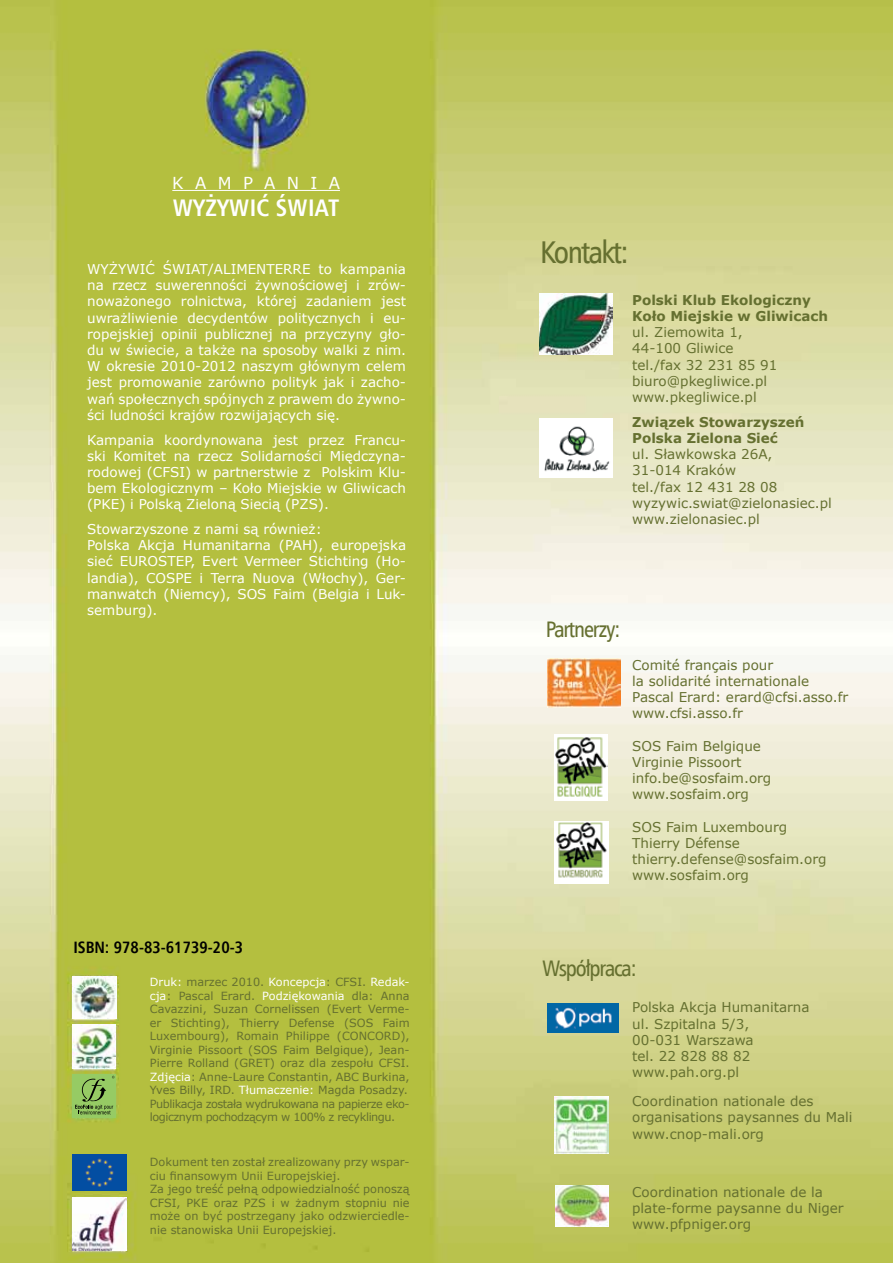
<style>
.page{position:relative;width:893px;height:1263px;background:#fff}
.page>*{position:absolute;margin:0;border:0;box-sizing:border-box;transform-origin:0 0}
.t1{font:31.5px "Humnst 777 Cn EU";letter-spacing:-.05em;color:#667030}
.t2{font:700 24px "Humnst 777 Cn EU";letter-spacing:.01em;color:#fff}
.t3{font:22.5px "Humnst 777 Cn EU";letter-spacing:-.05em;color:#667030}
.t4{font:700 16.5px "Humnst 777 Cn EU";color:#000}
.t5{font:16.5px "Verdana";letter-spacing:.69em;color:#fff}
.t6{font:13.5px/16.2px "Verdana";color:#fff;text-align:justify}
.t7{font:13.5px/16.2px "Verdana";color:#657030}
.t8{font:700 13.5px/16.2px "Verdana";color:#657030}
.t9{font:11.25px/13.5px "Verdana";color:#657030}
.s1{color:#fff}
</style>
<div class="page">
<img style="left:0;top:0;width:893px;height:1263px">
<hr style="left:172px;top:190px;width:168px;height:1px;background:#fff">
<img style="left:540px;top:294px;width:72px;height:61px">
<img style="left:539px;top:418px;width:73px;height:60px">
<img style="left:548px;top:658px;width:73px;height:50px">
<img style="left:555px;top:735px;width:52px;height:65px">
<img style="left:555px;top:821px;width:53px;height:62px">
<img style="left:72px;top:1154px;width:54px;height:36px">
<img style="left:547px;top:1003px;width:72px;height:30px">
<img style="left:554px;top:1096px;width:54px;height:58px">
<img style="left:556px;top:1185px;width:52px;height:41px">
<img style="left:72px;top:1198px;width:54px;height:53px">
<div style="left:72px;top:1074px;width:44px;height:44px;background:#96cb64"></div>
<svg style="left:75px;top:1076px;width:40px;height:38px"></svg>
<img style="left:73px;top:976px;width:43px;height:42px">
<img style="left:73px;top:1025px;width:43px;height:44px">
<p class="t5" style="left:172px;top:172px;width:169px">KAMPANIA</p>
<h2 class="t2" style="left:173px;top:192px;width:168px">WYŻYWIĆ ŚWIAT</h2>
<p class="t6" style="left:87px;top:260px;width:320px">WYŻYWIĆ ŚWIAT/ALIMENTERRE to kampania na rzecz suwerenności żywnościowej i zrów&shy;noważonego rolnictwa, której zadaniem jest uwrażliwienie decydentów politycznych i eu&shy;ropejskiej opinii publicznej na przyczyny gło&shy;du w świecie, a także na sposoby walki z nim.<br>W okresie 2010-2012 naszym głównym celem jest promowanie zarówno polityk jak i zacho&shy;wań społecznych spójnych z prawem do żywno&shy;ści ludności krajów rozwijających się.</p>
<p class="t6" style="left:87px;top:431px;width:320px">Kampania koordynowana jest przez Francu&shy;ski Komitet na rzecz Solidarności Międczyna&shy;rodowej (CFSI) w partnerstwie z Polskim Klu&shy;bem Ekologicznym – Koło Miejskie w Gliwicach (PKE) i Polską Zieloną Siecią (PZS).</p>
<p class="t6" style="left:87px;top:521px;width:320px;text-align:left">Stowarzyszone z nami są również:<br>Polska Akcja Humanitarna (PAH), europejska sieć EUROSTEP, Evert Vermeer Stichting (Ho&shy;landia), COSPE i Terra Nuova (Włochy), Ger&shy;manwatch (Niemcy), SOS Faim (Belgia i Luk&shy;semburg).</p>
<p class="t4" style="left:73px;top:937px;width:171px">ISBN: 978-83-61739-20-3</p>
<p class="t9" style="left:150px;top:975px;width:261px"><span class="s1">Druk:</span> marzec 2010. <span class="s1">Koncepcja</span>: CFSI. <span class="s1">Redak&shy;cja</span>: Pascal Erard. <span class="s1">Podziękowania</span> dla: Anna Cavazzini, Suzan Cornelissen (Evert Verme&shy;er Stichting), Thierry Defense (SOS Faim Luxembourg), Romain Philippe (CONCORD), Virginie Pissoort (SOS Faim Belgique), Jean-Pierre Rolland (GRET) oraz dla zespołu CFSI.<br><span class="s1">Zdjęcia</span>: Anne-Laure Constantin, ABC Burkina, Yves Billy, IRD. <span class="s1">Tłumaczenie:</span> Magda Posadzy.<br>Publikacja została wydrukowana na papierze eko&shy;logicznym pochodzącym w 100% z recyklingu.</p>
<p class="t9" style="left:150px;top:1155px;width:261px">Dokument ten został zrealizowany przy wspar&shy;ciu finansowym Unii Europejskiej.<br>Za jego treść pełną odpowiedzialność ponoszą CFSI, PKE oraz PZS i w żadnym stopniu nie może on być postrzegany jako odzwierciedle&shy;nie stanowiska Unii Europejskiej.</p>
<h1 class="t1" style="left:540px;top:232px;width:90px">Kontakt:</h1>
<p class="t8" style="left:632px;top:292px;width:197px">Polski Klub Ekologiczny<br>Koło Miejskie w Gliwicach</p>
<p class="t7" style="left:632px;top:324px;width:147px">ul. Ziemowita 1,<br>44-100 Gliwice tel./fax 32 231 85 91 biuro@pkegliwice.pl www.pkegliwice.pl</p>
<p class="t8" style="left:632px;top:414px;width:174px">Związek Stowarzyszeń<br>Polska Zielona Sieć</p>
<p class="t7" style="left:632px;top:446px;width:201px">ul. Sławkowska 26A,<br>31-014 Kraków<br>tel./fax 12 431 28 08 wyzywic.swiat@zielonasiec.pl www.zielonasiec.pl</p>
<h3 class="t3" style="left:546px;top:615px;width:76px">Partnerzy:</h3>
<p class="t7" style="left:632px;top:656px;width:218px">Comité français pour<br>la solidarité internationale<br>Pascal Erard: erard@cfsi.asso.fr www.cfsi.asso.fr</p>
<p class="t7" style="left:632px;top:737px;width:141px">SOS Faim Belgique<br>Virginie Pissoort info.be@sosfaim.org www.sosfaim.org</p>
<p class="t7" style="left:632px;top:818px;width:196px">SOS Faim Luxembourg<br>Thierry Défense thierry.defense@sosfaim.org www.sosfaim.org</p>
<h3 class="t3" style="left:542px;top:954px;width:96px">Współpraca:</h3>
<p class="t7" style="left:632px;top:999px;width:179px">Polska Akcja Humanitarna ul. Szpitalna 5/3,<br>00-031 Warszawa<br>tel. 22 828 88 82 www.pah.org.pl</p>
<p class="t7" style="left:632px;top:1093px;width:222px">Coordination nationale des organisations paysannes du Mali www.cnop-mali.org</p>
<p class="t7" style="left:632px;top:1183px;width:213px">Coordination nationale de la plate-forme paysanne du Niger www.pfpniger.org</p>
</div>
